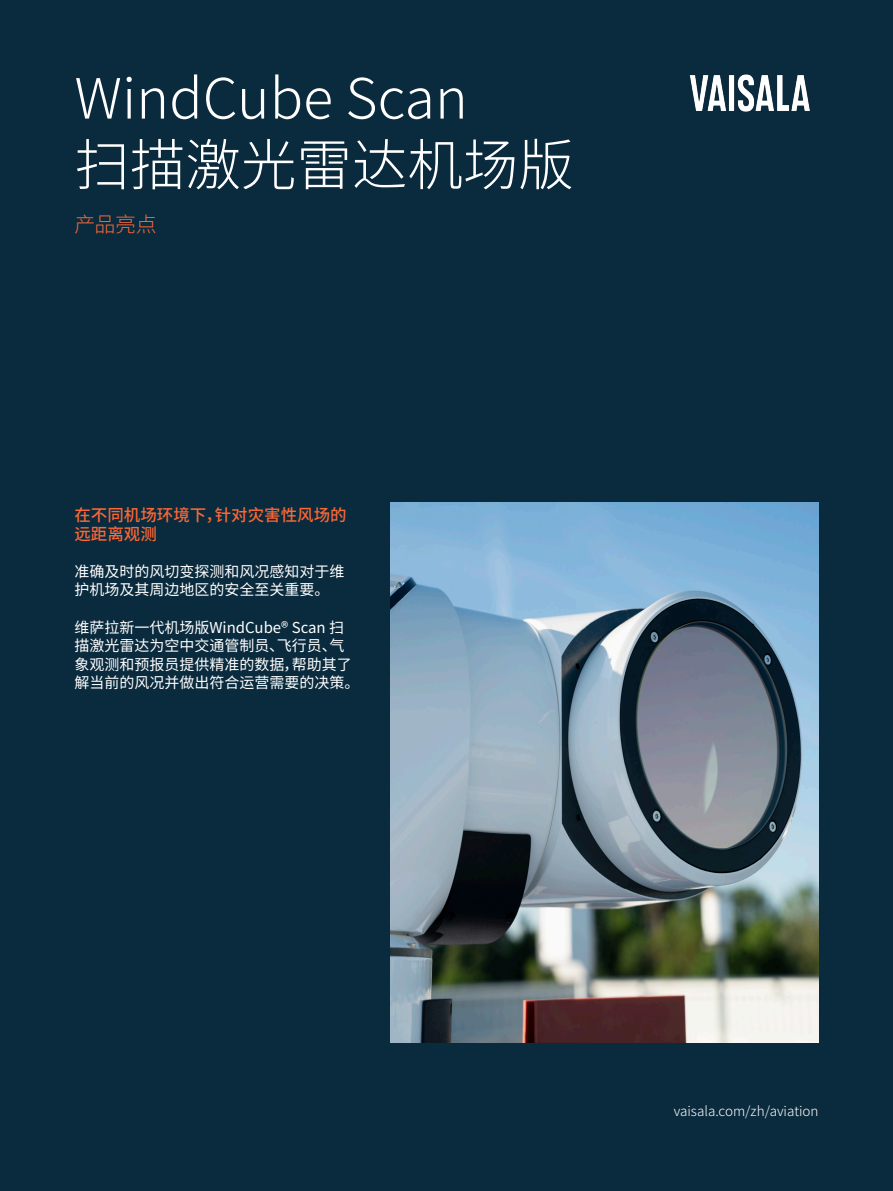
<style>
.page{position:relative;width:893px;height:1191px;background:#0a2a3d}
.page>*{position:absolute;margin:0;border:0;box-sizing:border-box;transform-origin:0 0}
.Headline_H3{font:300 55.5px/66.6px "Source Han Sans SC";color:#fff}
.Doc_Type{font:300 21px "Source Han Sans SC";color:#fb6735}
.Subheading{font:500 16.5px/18.6px "Source Han Sans SC";color:#fb6735}
.Subheading-2{font:15px/18.6px "Source Han Sans SC";color:#fff}
.t1{font:300 13.5px "Source Han Sans SC";color:#fff}
</style>
<div class="page">
<img style="left:689px;top:74px;width:121px;height:38px">
<img style="left:391px;top:502px;width:428px;height:540px">
<p class="Headline_H3" style="left:74px;top:66px;width:501px">WindCube Scan<br>扫描激光雷达机场版</p>
<p class="Doc_Type" style="left:74px;top:212px;width:84px">产品亮点</p>
<p class="Subheading" style="left:74px;top:506px;width:274px">在不同机场环境下，针对灾害性风场的远距离观测</p>
<p class="Subheading-2" style="left:74px;top:562px;width:271px">准确及时的风切变探测和风况感知对于维护机场及其周边地区的安全至关重要。</p>
<p class="Subheading-2" style="left:74px;top:618px;width:287px">维萨拉新一代机场版WindCube® Scan 扫描激光雷达为空中交通管制员、飞行员、气象观测和预报员提供精准的数据，帮助其了解当前的风况并做出符合运营需要的决策。</p>
<p class="t1" style="left:674px;top:1103px;width:146px">vaisala.com/zh/aviation</p>
</div>
